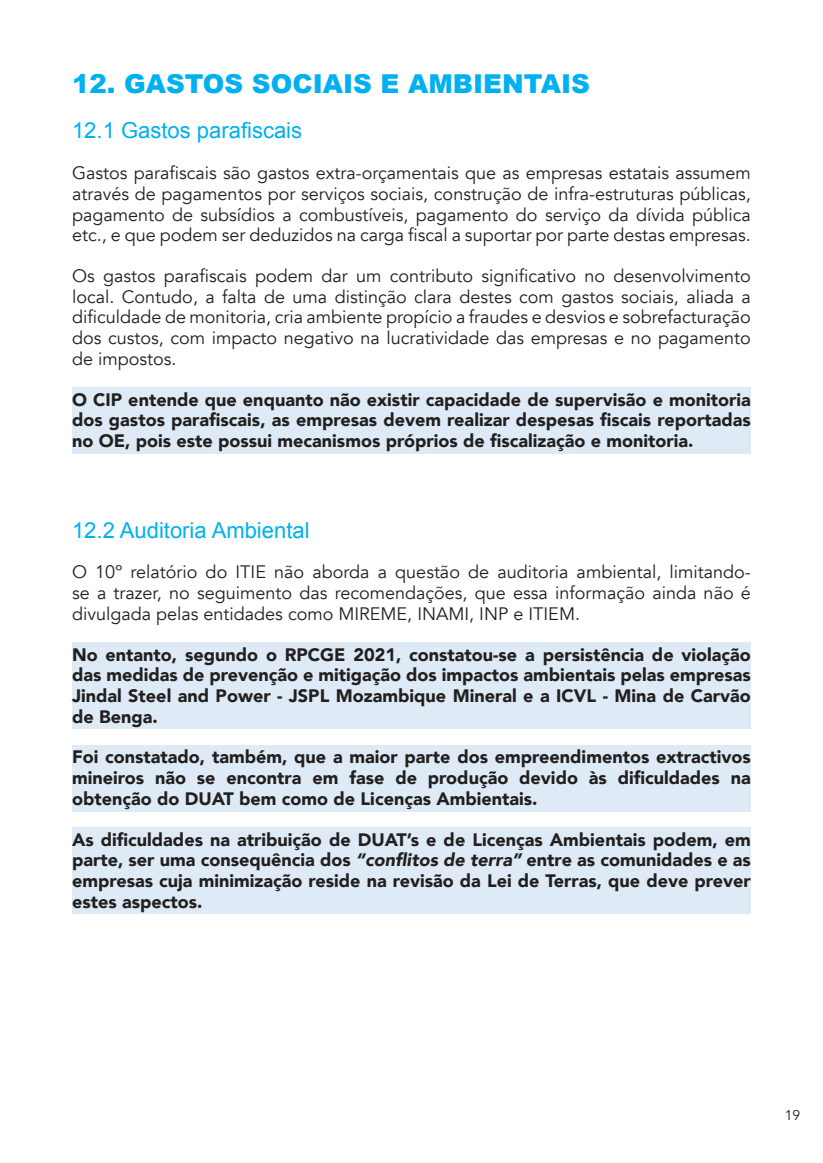
<style>
.page{position:relative;width:823px;height:1163px;background:#fff}
.page>*{position:absolute;margin:0;border:0;box-sizing:border-box;transform-origin:0 0}
.t1{font:900 26px "Arial";color:#00b0f0}
.t2{font:22px "Arial";color:#00b0f0}
.t3{font:900 18px/20.8px "Avenir";color:#221f1f;text-align:justify}
.t4{font:18px/20.6px "Avenir";color:#221f1f;text-align:justify}
.t5{font:14px "Avenir";color:#221f1f}
.s1{font-style:italic}
</style>
<div class="page">
<div style="left:72px;top:387px;width:678px;height:66px;background:#deeaf6"></div>
<div style="left:72px;top:642px;width:678px;height:87px;background:#deeaf6"></div>
<div style="left:72px;top:745px;width:678px;height:66px;background:#deeaf6"></div>
<div style="left:72px;top:827px;width:678px;height:87px;background:#deeaf6"></div>
<h1 class="t1" style="left:72px;top:74px;width:519px">12. GASTOS SOCIAIS E AMBIENTAIS</h1>
<p class="t2" style="left:72px;top:122px;width:231px">12.1 Gastos parafiscais</p>
<p class="t4" style="left:72px;top:164px;width:680px">Gastos parafiscais são gastos extra-orçamentais que as empresas estatais assumem através de pagamentos por serviços sociais, construção de infra-estruturas públicas, pagamento de subsídios a combustíveis, pagamento do serviço da dívida pública etc., e que podem ser deduzidos na carga fiscal a suportar por parte destas empresas.</p>
<p class="t4" style="left:72px;top:267px;width:680px">Os gastos parafiscais podem dar um contributo significativo no desenvolvimento local. Contudo, a falta de uma distinção clara destes com gastos sociais, aliada a dificuldade de monitoria, cria ambiente propício a fraudes e desvios e sobrefacturação dos custos, com impacto negativo na lucratividade das empresas e no pagamento de impostos.</p>
<p class="t3" style="left:72px;top:388px;width:680px">O CIP entende que enquanto não existir capacidade de supervisão e monitoria dos gastos parafiscais, as empresas devem realizar despesas fiscais reportadas no OE, pois este possui mecanismos próprios de fiscalização e monitoria.</p>
<p class="t2" style="left:72px;top:521px;width:239px">12.2 Auditoria Ambiental</p>
<p class="t4" style="left:72px;top:563px;width:680px">O 10º relatório do ITIE não aborda a questão de auditoria ambiental, limitando&shy;se a trazer, no seguimento das recomendações, que essa informação ainda não é divulgada pelas entidades como MIREME, INAMI, INP e ITIEM.</p>
<p class="t3" style="left:72px;top:643px;width:680px">No entanto, segundo o RPCGE 2021, constatou-se a persistência de violação das medidas de prevenção e mitigação dos impactos ambientais pelas empresas Jindal Steel and Power - JSPL Mozambique Mineral e a ICVL - Mina de Carvão de Benga.</p>
<p class="t3" style="left:72px;top:746px;width:680px">Foi constatado, também, que a maior parte dos empreendimentos extractivos mineiros não se encontra em fase de produção devido às dificuldades na obtenção do DUAT bem como de Licenças Ambientais.</p>
<p class="t3" style="left:72px;top:828px;width:680px">As dificuldades na atribuição de DUAT’s e de Licenças Ambientais podem, em parte, ser uma consequência dos <span class="s1">“conflitos de terra”</span> entre as comunidades e as empresas cuja minimização reside na revisão da Lei de Terras, que deve prever estes aspectos.</p>
<p class="t5" style="left:784px;top:1109px;width:17px">19</p>
</div>
